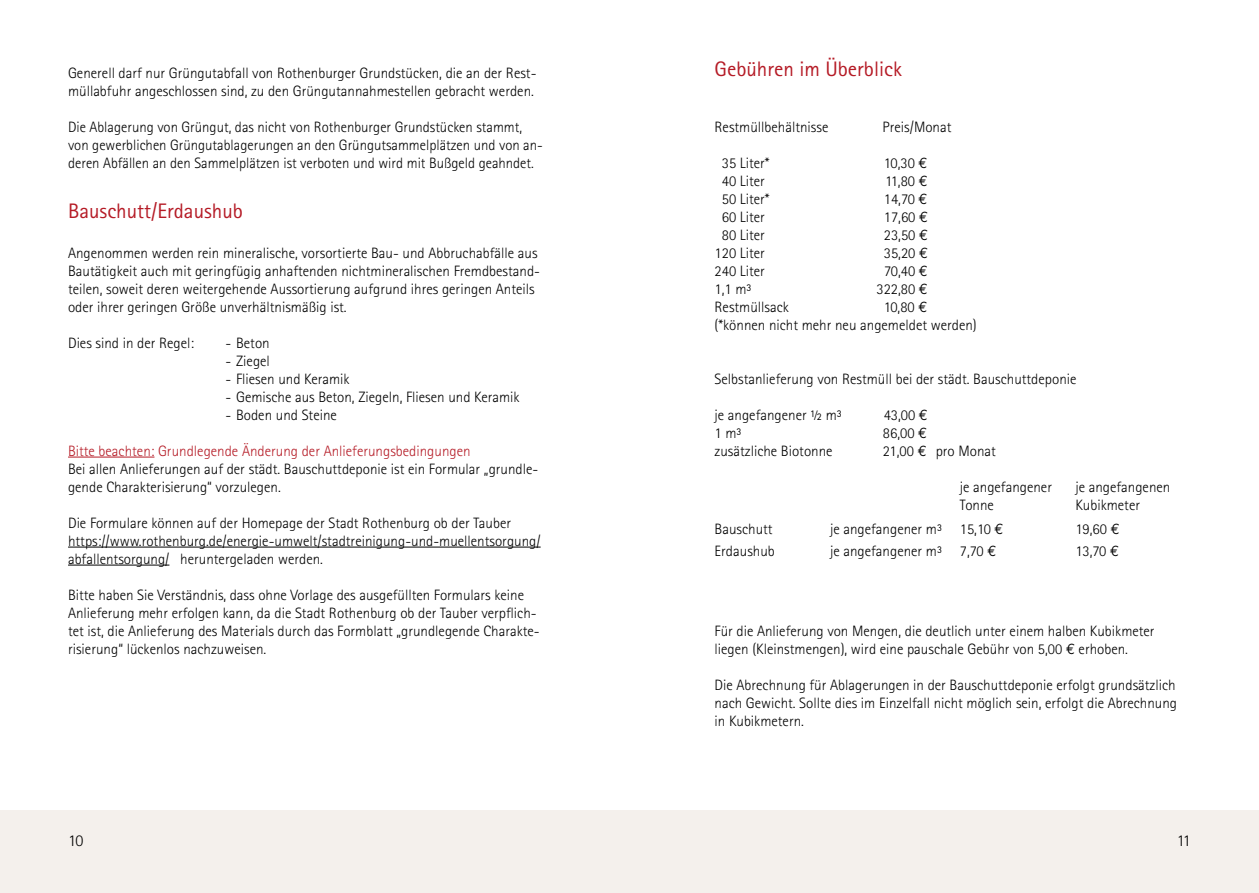
<style>
.page{position:relative;width:1259px;height:893px;background:#fff}
.page>*{position:absolute;margin:0;border:0;box-sizing:border-box;transform-origin:0 0}
.t1{font:21px "Rotis Sans Serif";color:#b51b26}
.t2{font:300 16.5px "Rotis Sans Serif";color:#000}
.t3{font:300 15px/18px "Rotis Sans Serif";color:#000}
.t4{font:300 15px "Rotis Sans Serif";color:#b51b26}
.s1{font-family:"Euro Mono";font-weight:400}
</style>
<div class="page">
<div style="left:0;top:811px;width:1259px;height:82px;background:#f4f0ec"></div>
<hr style="left:68px;top:457px;width:86px;height:1px;background:#b51b26">
<hr style="left:68px;top:547px;width:472px;height:1px;background:#000">
<hr style="left:68px;top:565px;width:101px;height:1px;background:#000">
<p class="t3" style="left:68px;top:63px;width:470px">Generell darf nur Grüngutabfall von Rothenburger Grundstücken, die an der Rest&shy;müllabfuhr angeschlossen sind, zu den Grüngutannahmestellen gebracht werden.</p>
<p class="t3" style="left:68px;top:117px;width:476px">Die Ablagerung von Grüngut, das nicht von Rothenburger Grundstücken stammt, von gewerblichen Grüngutablagerungen an den Grüngutsammelplätzen und von an&shy;deren Abfällen an den Sammelplätzen ist verboten und wird mit Bußgeld geahndet.</p>
<h1 class="t1" style="left:68px;top:198px;width:176px">Bauschutt/Erdaushub</h1>
<p class="t3" style="left:68px;top:243px;width:473px">Angenommen werden rein mineralische, vorsortierte Bau- und Abbruchabfälle aus Bautätigkeit auch mit geringfügig anhaftenden nichtmineralischen Fremdbestand&shy;teilen, soweit deren weitergehende Aussortierung aufgrund ihres geringen Anteils oder ihrer geringen Größe unverhältnismäßig ist.</p>
<p class="t3" style="left:68px;top:333px;width:128px">Dies sind in der Regel:</p>
<p class="t3" style="left:226px;top:333px;width:46px">- Beton</p>
<p class="t3" style="left:226px;top:351px;width:46px">- Ziegel</p>
<p class="t3" style="left:226px;top:369px;width:126px">- Fliesen und Keramik</p>
<p class="t3" style="left:226px;top:387px;width:296px">- Gemische aus Beton, Ziegeln, Fliesen und Keramik</p>
<p class="t3" style="left:226px;top:405px;width:113px">- Boden und Steine</p>
<p class="t4" style="left:68px;top:442px;width:404px">Bitte beachten: Grundlegende Änderung der Anlieferungsbedingungen</p>
<p class="t3" style="left:68px;top:459px;width:472px">Bei allen Anlieferungen auf der städt. Bauschuttdeponie ist ein Formular „grundle&shy;gende Charakterisierung“ vorzulegen.</p>
<p class="t3" style="left:68px;top:513px;width:474px">Die Formulare können auf der Homepage der Stadt Rothenburg ob der Tauber https://www.rothenburg.de/energie-umwelt/stadtreinigung-und-muellentsorgung/ abfallentsorgung/ heruntergeladen werden.</p>
<p class="t3" style="left:68px;top:585px;width:473px">Bitte haben Sie Verständnis, dass ohne Vorlage des ausgefüllten Formulars keine Anlieferung mehr erfolgen kann, da die Stadt Rothenburg ob der Tauber verpflich&shy;tet ist, die Anlieferung des Materials durch das Formblatt „grundlegende Charakte&shy;risierung“ lückenlos nachzuweisen.</p>
<h1 class="t1" style="left:714px;top:56px;width:189px">Gebühren im Überblick</h1>
<p class="t3" style="left:714px;top:117px;width:115px">Restmüllbehältnisse</p>
<p class="t3" style="left:882px;top:117px;width:70px">Preis/Monat</p>
<p class="t3" style="left:722px;top:153px;width:49px">35 Liter*</p>
<p class="t3" style="left:884px;top:153px;width:45px">10,30 <span class="s1">E</span></p>
<p class="t3" style="left:722px;top:171px;width:45px">40 Liter</p>
<p class="t3" style="left:885px;top:171px;width:44px">11,80 <span class="s1">E</span></p>
<p class="t3" style="left:722px;top:189px;width:49px">50 Liter*</p>
<p class="t3" style="left:884px;top:189px;width:45px">14,70 <span class="s1">E</span></p>
<p class="t3" style="left:722px;top:207px;width:45px">60 Liter</p>
<p class="t3" style="left:884px;top:207px;width:46px">17,60 <span class="s1">E</span></p>
<p class="t3" style="left:722px;top:225px;width:45px">80 Liter</p>
<p class="t3" style="left:884px;top:225px;width:46px">23,50 <span class="s1">E</span></p>
<p class="t3" style="left:714px;top:243px;width:52px">120 Liter</p>
<p class="t3" style="left:884px;top:243px;width:46px">35,20 <span class="s1">E</span></p>
<p class="t3" style="left:714px;top:261px;width:52px">240 Liter</p>
<p class="t3" style="left:884px;top:261px;width:45px">70,40 <span class="s1">E</span></p>
<p class="t3" style="left:714px;top:279px;width:38px">1,1 m³</p>
<p class="t3" style="left:876px;top:279px;width:53px">322,80 <span class="s1">E</span></p>
<p class="t3" style="left:714px;top:297px;width:76px">Restmüllsack</p>
<p class="t3" style="left:714px;top:297px;width:264px;text-indent:169px">10,80 <span class="s1">E </span>(*können nicht mehr neu angemeldet werden)</p>
<p class="t3" style="left:714px;top:369px;width:363px">Selbstanlieferung von Restmüll bei der städt. Bauschuttdeponie</p>
<p class="t3" style="left:714px;top:405px;width:129px">je angefangener ½ m³</p>
<p class="t3" style="left:883px;top:405px;width:46px">43,00 <span class="s1">E</span></p>
<p class="t3" style="left:714px;top:423px;width:28px">1 m³</p>
<p class="t3" style="left:883px;top:423px;width:46px">86,00 <span class="s1">E</span></p>
<p class="t3" style="left:714px;top:441px;width:120px">zusätzliche Biotonne</p>
<p class="t3" style="left:883px;top:441px;width:114px">21,00 <span class="s1">E</span> pro Monat</p>
<p class="t3" style="left:960px;top:478px;width:94px">je angefangener<br>Tonne</p>
<p class="t3" style="left:1075px;top:478px;width:96px">je angefangenen<br>Kubikmeter</p>
<p class="t3" style="left:714px;top:520px;width:60px">Bauschutt</p>
<p class="t3" style="left:830px;top:520px;width:175px">je angefangener m³ 15,10 <span class="s1">E</span></p>
<p class="t3" style="left:1075px;top:520px;width:46px">19,60 <span class="s1">E</span></p>
<p class="t3" style="left:714px;top:541px;width:62px">Erdaushub</p>
<p class="t3" style="left:830px;top:541px;width:168px">je angefangener m³ 7,70 <span class="s1">E</span></p>
<p class="t3" style="left:1075px;top:541px;width:45px">13,70 <span class="s1">E</span></p>
<p class="t3" style="left:714px;top:621px;width:441px">Für die Anlieferung von Mengen, die deutlich unter einem halben Kubikmeter liegen (Kleinstmengen), wird eine pauschale Gebühr von 5,00 <span class="s1">E</span> erhoben.</p>
<p class="t3" style="left:714px;top:675px;width:464px;text-align:justify">Die Abrechnung für Ablagerungen in der Bauschuttdeponie erfolgt grundsätzlich nach Gewicht. Sollte dies im Einzelfall nicht möglich sein, erfolgt die Abrechnung in Kubikmetern.</p>
<p class="t2" style="left:68px;top:831px;width:17px">10</p>
<p class="t2" style="left:1177px;top:831px;width:16px">11</p>
</div>
